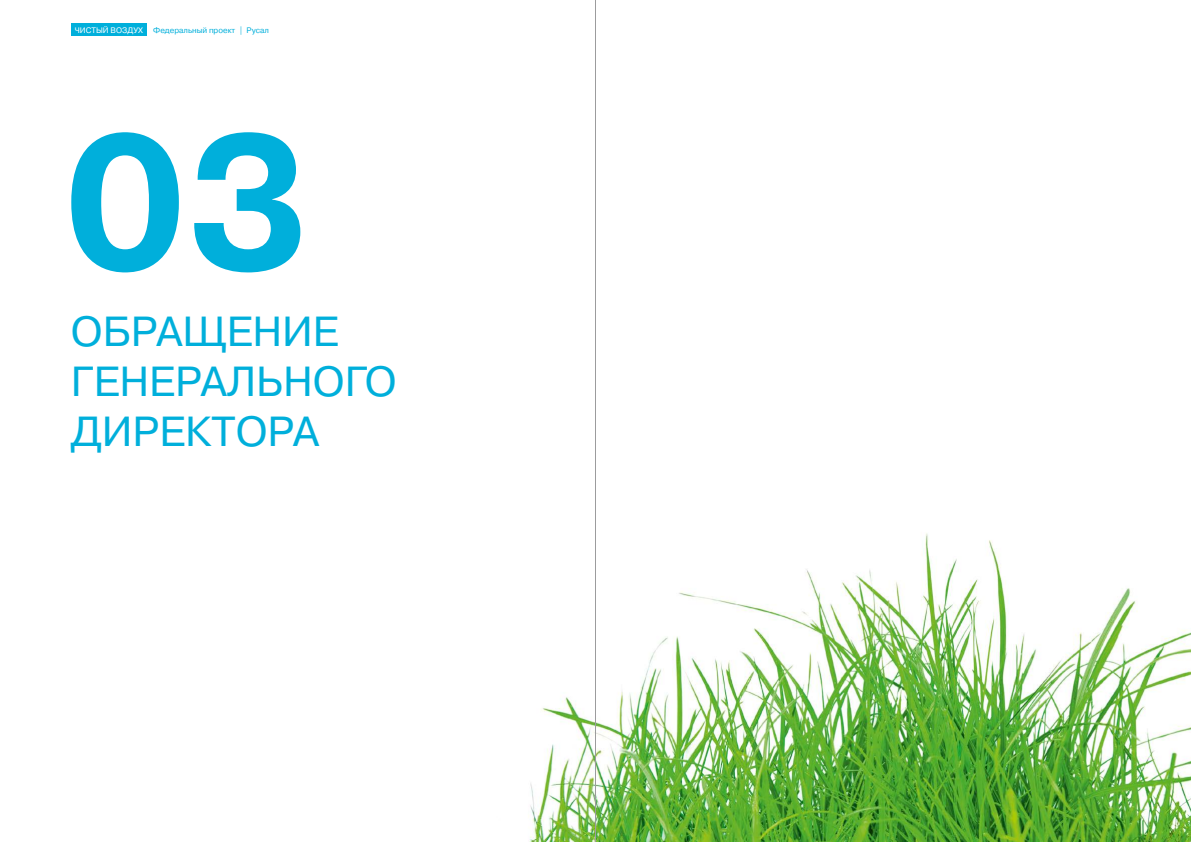
<style>
.page{position:relative;width:1191px;height:842px;background:#fff}
.page>*{position:absolute;margin:0;border:0;box-sizing:border-box;transform-origin:0 0}
.t1{font:700 189.4px "Pragmatica C";color:#00afdb}
.t2{font:42px/50px "Pragmatica C";color:#00afdb}
.t3{font:8px "Pragmatica C";color:#00afdb}
.t4{font:8px "Pragmatica C";color:#fff}
</style>
<div class="page">
<div style="left:71px;top:24px;width:76px;height:12px;background:#00afdb"></div>
<img style="left:529px;top:533px;width:662px;height:309px">
<hr style="left:595px;top:0;width:1px;height:842px;background:#9c9c9d">
<p class="t4" style="left:75px;top:26px;width:70px">ЧИСТЫЙ ВОЗДУХ</p>
<p class="t3" style="left:153px;top:26px;width:117px">Федеральный проект | Русал</p>
<h1 class="t1" style="left:63px;top:99px;width:248px">03</h1>
<p class="t2" style="left:71px;top:307px;width:59px">Обра</p>
<p class="t2" style="left:183px;top:307px;width:73px">щение</p>
<p class="t2" style="left:71px;top:357px;width:29px">генерального директора</p>
</div>
